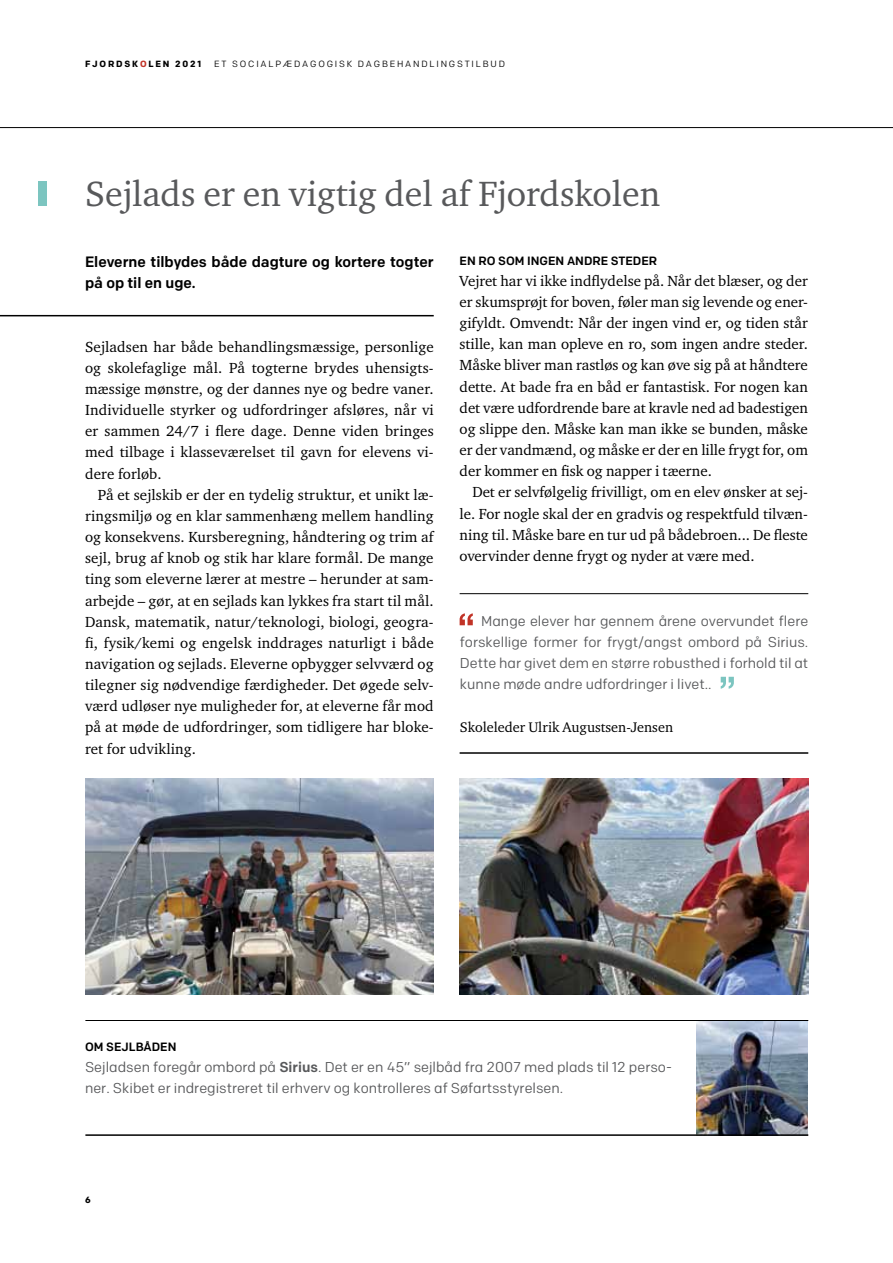
<style>
.page{position:relative;width:893px;height:1263px;background:#fff}
.page>*{position:absolute;margin:0;border:0;box-sizing:border-box;transform-origin:0 0}
.t1{font:36px "Charter";color:#58595b}
.t2{font:15px/21.1px "Charter";color:#000;text-align:justify}
.t3{font:500 15px/21.1px "Colfax";color:#000}
.t4{font:14.25px/21.1px "Colfax";color:#58595b;text-align:justify}
.t5{font:14.25px "Charter";color:#000}
.t6{font:500 12px "Colfax";color:#000}
.t7{font:9px "Colfax";letter-spacing:.2em;color:#000}
.t8{font:700 9px "Colfax";letter-spacing:.2em;color:#000}
.s1{color:#c13327}
.s2{font-weight:500}
</style>
<div class="page">
<div style="left:38px;top:182px;width:9px;height:24px;background:#7cc5c0"></div>
<hr style="left:0;top:315px;width:434px;height:1px;background:#000">
<svg style="left:721px;top:677px;width:13px;height:12px"></svg>
<svg style="left:459px;top:613px;width:14px;height:12px"></svg>
<hr style="left:460px;top:593px;width:348px;height:1px;background:#000">
<hr style="left:460px;top:752px;width:348px;height:2px;background:#000">
<img style="left:460px;top:778px;width:348px;height:216px">
<img style="left:85px;top:778px;width:349px;height:216px">
<img style="left:696px;top:1021px;width:112px;height:113px">
<hr style="left:85px;top:1020px;width:723px;height:1px;background:#000">
<hr style="left:85px;top:1134px;width:723px;height:2px;background:#000">
<hr style="left:0;top:127px;width:893px;height:1px;background:#000">
<p class="t8" style="left:85px;top:59px;width:118px">FJORDSK<span class="s1">O</span>LEN 2021</p>
<p class="t7" style="left:214px;top:59px;width:291px">Et so cialpæd ago gisk d agbe hand lin gstilbud</p>
<h1 class="t1" style="left:85px;top:171px;width:577px">Sejlads er en vigtig del af Fjordskolen</h1>
<p class="t3" style="left:85px;top:251px;width:350px">Eleverne tilbydes både dagture og kortere togter på op til en uge.</p>
<p class="t2" style="left:85px;top:336px;width:350px">Sejladsen har både behandlingsmæssige, personlige og skolefaglige mål. På togterne brydes uhensigts&shy;mæssige mønstre, og der dannes nye og bedre vaner.<br>Individuelle styrker og udfordringer afsløres, når vi er sammen 24/7 i flere dage. Denne viden bringes med tilbage i klasseværelset til gavn for elevens vi&shy;dere forløb.</p>
<p class="t2" style="left:85px;top:484px;width:350px;text-indent:13px">På et sejlskib er der en tydelig struktur, et unikt læ&shy;ringsmiljø og en klar sammenhæng mellem handling og konsekvens. Kursberegning, håndtering og trim af sejl, brug af knob og stik har klare formål. De mange ting som eleverne lærer at mestre – herunder at sam&shy;arbejde – gør, at en sejlads kan lykkes fra start til mål.<br>Dansk, matematik, natur/teknologi, biologi, geogra&shy;fi, fysik/kemi og engelsk inddrages naturligt i både navigation og sejlads. Eleverne opbygger selvværd og tilegner sig nødvendige færdigheder. Det øgede selv&shy;værd udløser nye muligheder for, at eleverne får mod på at møde de udfordringer, som tidligere har bloke&shy;ret for udvikling.</p>
<p class="t6" style="left:460px;top:253px;width:199px">En ro som ingen andre steder</p>
<p class="t2" style="left:460px;top:270px;width:350px">Vejret har vi ikke indflydelse på. Når det blæser, og der er skumsprøjt for boven, føler man sig levende og ener&shy;gifyldt. Omvendt: Når der ingen vind er, og tiden står stille, kan man opleve en ro, som ingen andre steder.<br>Måske bliver man rastløs og kan øve sig på at håndtere dette. At bade fra en båd er fantastisk. For nogen kan det være udfordrende bare at kravle ned ad badestigen og slippe den. Måske kan man ikke se bunden, måske er der vandmænd, og måske er der en lille frygt for, om der kommer en fisk og napper i tæerne.</p>
<p class="t2" style="left:460px;top:481px;width:350px;text-indent:13px">Det er selvfølgelig frivilligt, om en elev ønsker at sej&shy;le. For nogle skal der en gradvis og respektfuld tilvæn&shy;ning til. Måske bare en tur ud på bådebroen... De fleste overvinder denne frygt og nyder at være med.</p>
<p class="t4" style="left:460px;top:610px;width:350px;text-indent:21px">Mange elever har gennem årene overvundet flere forskellige former for frygt/angst ombord på Sirius.<br>Dette har givet dem en større robusthed i forhold til at kunne møde andre udfordringer i livet..</p>
<p class="t5" style="left:460px;top:718px;width:215px">Skoleleder Ulrik Augustsen-Jensen</p>
<p class="t6" style="left:85px;top:1039px;width:93px">Om sejlbåden</p>
<p class="t4" style="left:85px;top:1056px;width:588px">Sejladsen foregår ombord på <span class="s2">Sirius</span>. Det er en 45” sejlbåd fra 2007 med plads til 12 perso&shy;ner. Skibet er indregistreret til erhverv og kontrolleres af Søfartsstyrelsen.</p>
<p class="t8" style="left:85px;top:1194px;width:7px">6</p>
</div>
